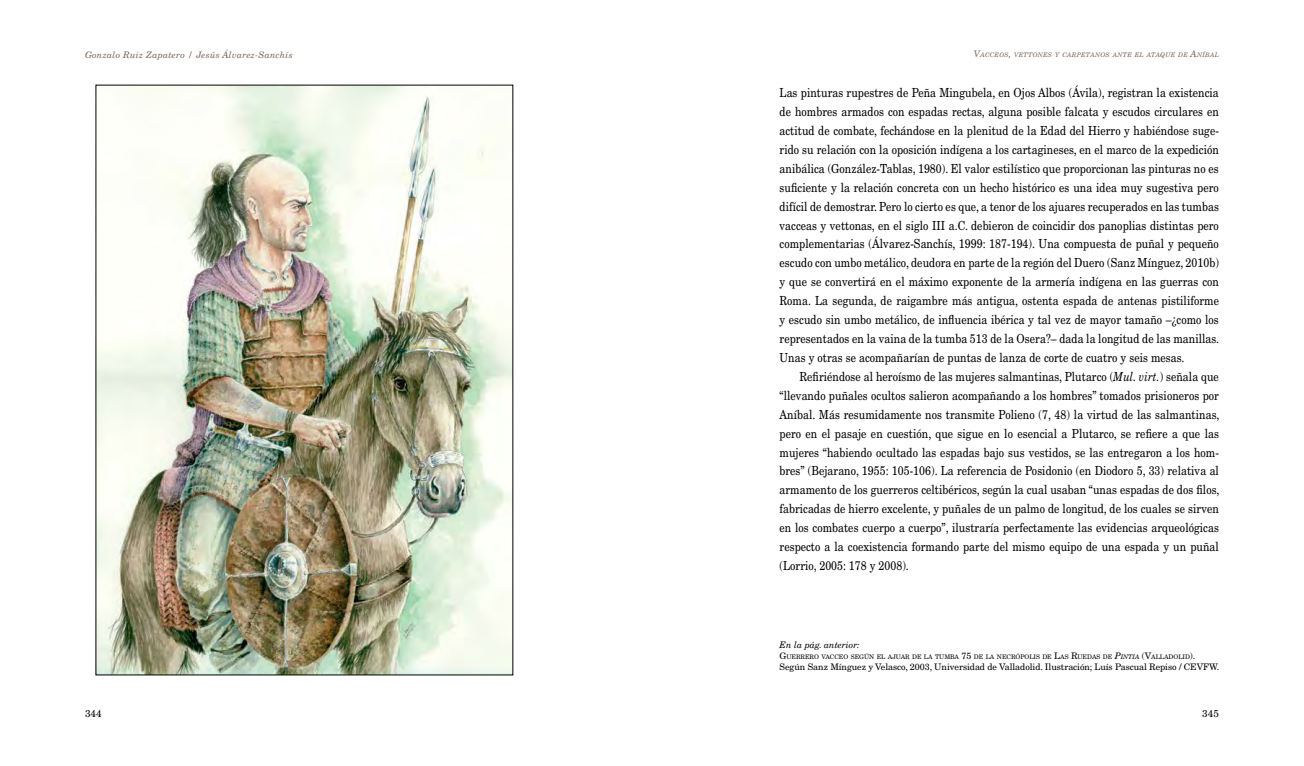
<style>
.page{position:relative;width:1304px;height:766px;background:#fff}
.page>*{position:absolute;margin:0;border:0;box-sizing:border-box;transform-origin:0 0}
.t1{font:12.5px/18.9px "New Century Schlbk LT Std";letter-spacing:.005em;color:#000;text-align:justify;scale:.85 1}
.t2{font:10px "New Century Schlbk LT Std";color:#000}
.t3{font:9px "New Century Schlbk LT Std";letter-spacing:-.005em;color:#000}
.t4{font:italic 9px "New Century Schlbk LT Std";letter-spacing:.025em;color:#796559}
.t5{font:italic 9px "New Century Schlbk LT Std";color:#000}
.t6{font:6.3px "New Century Schlbk LT Std";letter-spacing:-.005em;color:#000}
.t7{font:italic 6.3px "New Century Schlbk LT Std";letter-spacing:.035em;color:#796559}
.s1{font-size:9px}
.s2{font-style:italic}
.s3{font-style:italic;font-size:9px}
</style>
<div class="page">
<img style="left:98px;top:87px;width:413px;height:586px">
<p class="t4" style="left:85px;top:50px;width:209px">Gonzalo Ruiz Zapatero / Jesús Álvarez-Sanchís</p>
<p class="t7" style="left:974px;top:51px;width:246px"><span class="s1">V</span>ACCEOS<span class="s1">,</span> VETTONES Y CARPETANOS ANTE EL ATAQUE DE <span class="s1">A</span>NÍBAL</p>
<p class="t1" style="left:780px;top:83px;width:519px">Las pinturas rupestres de Peña Mingubela, en Ojos Albos (Ávila), registran la existencia de hombres armados con espadas rectas, alguna posible falcata y escudos circulares en actitud de combate, fechándose en la plenitud de la Edad del Hierro y habiéndose suge&shy;rido su relación con la oposición indígena a los cartagineses, en el marco de la expedición anibálica (González-Tablas, 1980). El valor estilístico que proporcionan las pinturas no es suficiente y la relación concreta con un hecho histórico es una idea muy sugestiva pero difícil de demostrar. Pero lo cierto es que, a tenor de los ajuares recuperados en las tumbas vacceas y vettonas, en el siglo III a.C. debieron de coincidir dos panoplias distintas pero complementarias (Álvarez-Sanchís, 1999: 187-194). Una compuesta de puñal y pequeño escudo con umbo metálico, deudora en parte de la región del Duero (Sanz Mínguez, 2010b) y que se convertirá en el máximo exponente de la armería indígena en las guerras con Roma. La segunda, de raigambre más antigua, ostenta espada de antenas pistiliforme y escudo sin umbo metálico, de influencia ibérica y tal vez de mayor tamaño –¿como los representados en la vaina de la tumba 513 de la Osera?– dada la longitud de las manillas.<br>Unas y otras se acompañarían de puntas de lanza de corte de cuatro y seis mesas.</p>
<p class="t1" style="left:780px;top:367px;width:519px;text-indent:20px">Refiriéndose al heroísmo de las mujeres salmantinas, Plutarco (<span class="s2">Mul. virt.</span>) señala que “llevando puñales ocultos salieron acompañando a los hombres” tomados prisioneros por Aníbal. Más resumidamente nos transmite Polieno (7, 48) la virtud de las salmantinas, pero en el pasaje en cuestión, que sigue en lo esencial a Plutarco, se refiere a que las mujeres “habiendo ocultado las espadas bajo sus vestidos, se las entregaron a los hom&shy;bres” (Bejarano, 1955: 105-106). La referencia de Posidonio (en Diodoro 5, 33) relativa al armamento de los guerreros celtibéricos, según la cual usaban “unas espadas de dos filos, fabricadas de hierro excelente, y puñales de un palmo de longitud, de los cuales se sirven en los combates cuerpo a cuerpo”, ilustraría perfectamente las evidencias arqueológicas respecto a la coexistencia formando parte del mismo equipo de una espada y un puñal (Lorrio, 2005: 178 y 2008).</p>
<p class="t5" style="left:780px;top:639px;width:82px">En la pág. anterior:</p>
<p class="t6" style="left:780px;top:652px;width:417px"><span class="s1">G</span>UERRERO VACCEO SEGÚN EL AJUAR DE LA TUMBA <span class="s1">75</span> DE LA NECRÓPOLIS DE <span class="s1">L</span>AS <span class="s1">R</span>UEDAS DE <span class="s3">P</span><span class="s2">INTIA</span> <span class="s1">(V</span>ALLADOLID<span class="s1">).</span></p>
<p class="t3" style="left:780px;top:661px;width:441px">Según Sanz Mínguez y Velasco, 2003, Universidad de Valladolid. Ilustración; Luís Pascual Repiso / CEVFW.</p>
<p class="t2" style="left:85px;top:706px;width:18px">344</p>
<p class="t2" style="left:1202px;top:706px;width:18px">345</p>
</div>
